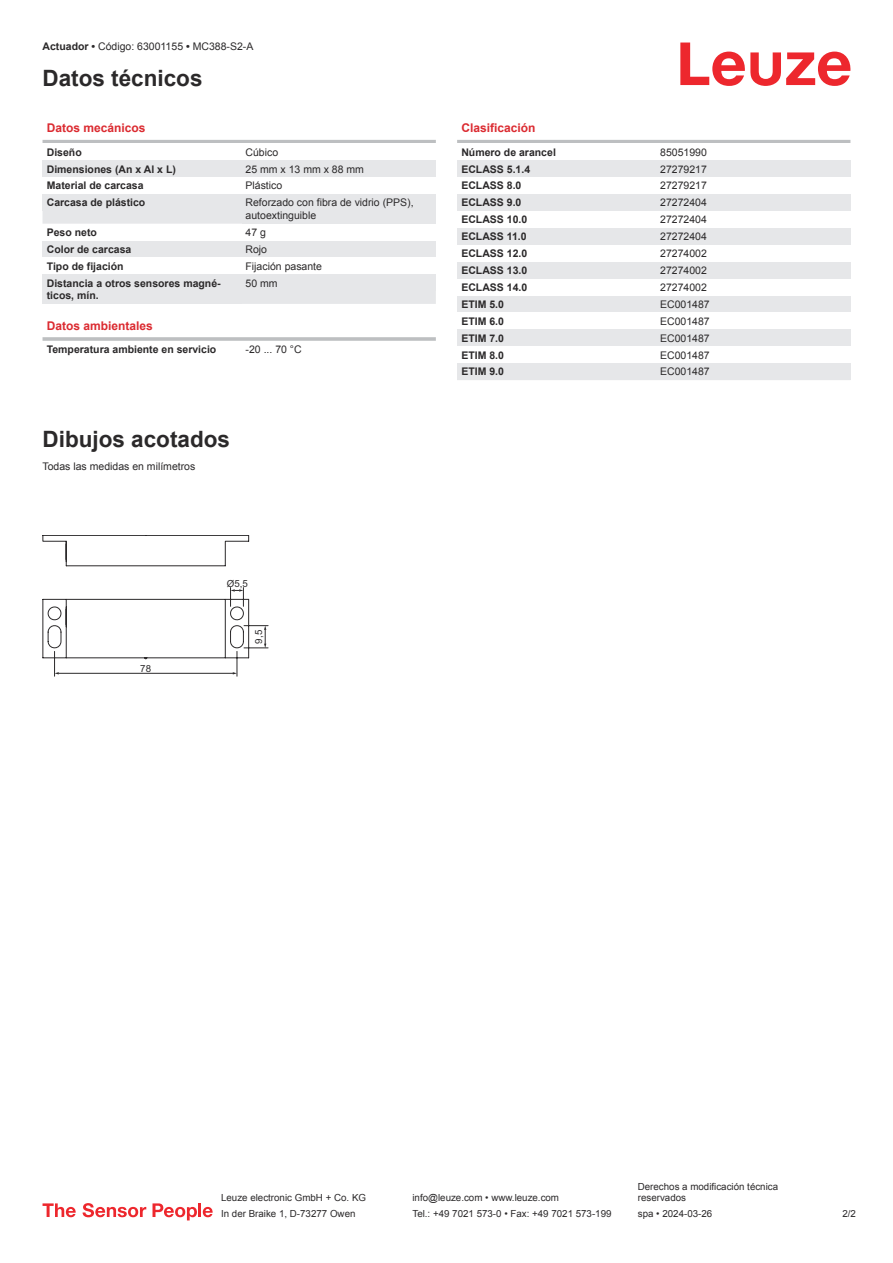
<style>
.page{position:relative;width:893px;height:1263px;background:#fff}
.page>*{position:absolute;margin:0;border:0;box-sizing:border-box;transform-origin:0 0}
.t1{font:700 22.5px "Arial";color:#2b292a}
.t2{font:700 12px "Arial";color:#db2a30}
.t3{font:700 10.5px/12.6px "Arial";color:#2b292a}
.t4{font:10.5px/12.6px "Arial";color:#2b292a}
.t5{font:9.75px/11.7px "Arial";color:#2b292a}
.s1{font-weight:700}
</style>
<div class="page">
<svg style="left:680px;top:43px;width:170px;height:43px"></svg>
<div style="left:43px;top:211px;width:393px;height:93px;background:#e6e7e9"></div>
<hr style="left:43px;top:140px;width:393px;height:3px;background:#bdbfc1">
<div style="left:43px;top:160px;width:199px;height:17px;background:#e6e7e9"></div>
<div style="left:242px;top:160px;width:194px;height:17px;background:#e6e7e9"></div>
<div style="left:43px;top:194px;width:199px;height:17px;background:#e6e7e9"></div>
<div style="left:242px;top:194px;width:194px;height:30px;background:#e6e7e9"></div>
<div style="left:43px;top:224px;width:199px;height:17px;background:#fff"></div>
<div style="left:242px;top:224px;width:194px;height:17px;background:#fff"></div>
<div style="left:43px;top:241px;width:199px;height:16px;background:#e6e7e9"></div>
<div style="left:242px;top:241px;width:194px;height:16px;background:#e6e7e9"></div>
<div style="left:43px;top:257px;width:199px;height:17px;background:#fff"></div>
<div style="left:242px;top:257px;width:194px;height:17px;background:#fff"></div>
<div style="left:43px;top:274px;width:199px;height:30px;background:#e6e7e9"></div>
<div style="left:242px;top:274px;width:194px;height:17px;background:#e6e7e9"></div>
<hr style="left:43px;top:337px;width:393px;height:4px;background:#c7c9cb">
<hr style="left:457px;top:140px;width:393px;height:3px;background:#bdbfc1">
<div style="left:457px;top:160px;width:200px;height:17px;background:#e6e7e9"></div>
<div style="left:657px;top:160px;width:193px;height:17px;background:#e6e7e9"></div>
<div style="left:457px;top:194px;width:200px;height:17px;background:#e6e7e9"></div>
<div style="left:657px;top:194px;width:193px;height:17px;background:#e6e7e9"></div>
<div style="left:457px;top:228px;width:200px;height:17px;background:#e6e7e9"></div>
<div style="left:657px;top:228px;width:193px;height:17px;background:#e6e7e9"></div>
<div style="left:457px;top:262px;width:200px;height:17px;background:#e6e7e9"></div>
<div style="left:657px;top:262px;width:193px;height:17px;background:#e6e7e9"></div>
<div style="left:457px;top:296px;width:200px;height:16px;background:#e6e7e9"></div>
<div style="left:657px;top:296px;width:193px;height:16px;background:#e6e7e9"></div>
<div style="left:457px;top:329px;width:200px;height:17px;background:#e6e7e9"></div>
<div style="left:657px;top:329px;width:193px;height:17px;background:#e6e7e9"></div>
<div style="left:457px;top:363px;width:200px;height:17px;background:#e6e7e9"></div>
<div style="left:657px;top:363px;width:193px;height:17px;background:#e6e7e9"></div>
<svg style="left:43px;top:1203px;width:33px;height:14px"></svg>
<svg style="left:83px;top:1203px;width:63px;height:14px"></svg>
<svg style="left:153px;top:1203px;width:44px;height:17px"></svg>
<hr style="left:198px;top:1203px;width:3px;height:14px;background:#ed272d">
<svg style="left:203px;top:1207px;width:10px;height:10px"></svg>
<svg style="left:43px;top:535px;width:225px;height:141px"></svg>
<p class="t4" style="left:43px;top:41px;width:212px"><span class="s1">Actuador •</span> Código: 63001155 <span class="s1">•</span> MC388-S2-A</p>
<h1 class="t1" style="left:43px;top:70px;width:162px">Datos técnicos</h1>
<p class="t2" style="left:47px;top:123px;width:100px">Datos mecánicos</p>
<p class="t3" style="left:47px;top:147px;width:37px">Diseño</p>
<p class="t4" style="left:246px;top:147px;width:34px">Cúbico</p>
<p class="t3" style="left:47px;top:164px;width:131px">Dimensiones (An x Al x L)</p>
<p class="t4" style="left:246px;top:164px;width:120px">25 mm x 13 mm x 88 mm</p>
<p class="t3" style="left:47px;top:180px;width:98px">Material de carcasa</p>
<p class="t4" style="left:246px;top:180px;width:38px">Plástico</p>
<p class="t3" style="left:47px;top:197px;width:100px">Carcasa de plástico</p>
<p class="t4" style="left:246px;top:197px;width:170px">Reforzado con fibra de vidrio (PPS), autoextinguible</p>
<p class="t3" style="left:47px;top:227px;width:52px">Peso neto</p>
<p class="t4" style="left:246px;top:227px;width:22px">47 g</p>
<p class="t3" style="left:47px;top:244px;width:86px">Color de carcasa</p>
<p class="t4" style="left:246px;top:244px;width:23px">Rojo</p>
<p class="t3" style="left:47px;top:261px;width:78px">Tipo de fijación</p>
<p class="t4" style="left:246px;top:261px;width:78px">Fijación pasante</p>
<p class="t3" style="left:47px;top:278px;width:175px">Distancia a otros sensores magné&shy;ticos, mín.</p>
<p class="t4" style="left:246px;top:278px;width:34px">50 mm</p>
<p class="t2" style="left:47px;top:321px;width:108px">Datos ambientales</p>
<p class="t3" style="left:47px;top:344px;width:171px">Temperatura ambiente en servicio</p>
<p class="t4" style="left:246px;top:344px;width:58px">-20 ... 70 °C</p>
<h1 class="t1" style="left:43px;top:431px;width:189px">Dibujos acotados</h1>
<p class="t4" style="left:43px;top:461px;width:154px">Todas las medidas en milímetros</p>
<p class="t5" style="left:227px;top:579px;width:23px">Ø5,5</p>
<p class="t5" style="left:140px;top:663px;width:12px">78</p>
<p class="t5" style="left:254px;top:643px;width:15px;rotate:-90deg">9,5</p>
<p class="t2" style="left:461px;top:123px;width:76px">Clasificación</p>
<p class="t3" style="left:461px;top:147px;width:96px">Número de arancel</p>
<p class="t4" style="left:660px;top:147px;width:48px">85051990</p>
<p class="t3" style="left:461px;top:164px;width:70px">ECLASS 5.1.4</p>
<p class="t4" style="left:660px;top:164px;width:48px">27279217</p>
<p class="t3" style="left:461px;top:180px;width:62px">ECLASS 8.0</p>
<p class="t4" style="left:660px;top:180px;width:48px">27279217</p>
<p class="t3" style="left:461px;top:197px;width:62px">ECLASS 9.0</p>
<p class="t4" style="left:660px;top:197px;width:48px">27272404</p>
<p class="t3" style="left:461px;top:214px;width:67px">ECLASS 10.0</p>
<p class="t4" style="left:660px;top:214px;width:48px">27272404</p>
<p class="t3" style="left:461px;top:231px;width:67px">ECLASS 11.0</p>
<p class="t4" style="left:660px;top:231px;width:48px">27272404</p>
<p class="t3" style="left:461px;top:248px;width:67px">ECLASS 12.0</p>
<p class="t4" style="left:660px;top:248px;width:48px">27274002</p>
<p class="t3" style="left:461px;top:265px;width:67px">ECLASS 13.0</p>
<p class="t4" style="left:660px;top:265px;width:48px">27274002</p>
<p class="t3" style="left:461px;top:282px;width:67px">ECLASS 14.0</p>
<p class="t4" style="left:660px;top:282px;width:48px">27274002</p>
<p class="t3" style="left:461px;top:299px;width:44px">ETIM 5.0</p>
<p class="t4" style="left:660px;top:299px;width:51px">EC001487</p>
<p class="t3" style="left:461px;top:316px;width:44px">ETIM 6.0</p>
<p class="t4" style="left:660px;top:316px;width:51px">EC001487</p>
<p class="t3" style="left:461px;top:333px;width:44px">ETIM 7.0</p>
<p class="t4" style="left:660px;top:333px;width:51px">EC001487</p>
<p class="t3" style="left:461px;top:349px;width:44px">ETIM 8.0</p>
<p class="t4" style="left:660px;top:349px;width:51px">EC001487</p>
<p class="t3" style="left:461px;top:366px;width:44px">ETIM 9.0</p>
<p class="t4" style="left:660px;top:366px;width:51px">EC001487</p>
<p class="t5" style="left:221px;top:1193px;width:146px">Leuze electronic GmbH + Co. KG</p>
<p class="t5" style="left:412px;top:1193px;width:148px">info@leuze.com • www.leuze.com</p>
<p class="t5" style="left:638px;top:1181px;width:142px">Derechos a modificación técnica reservados</p>
<p class="t5" style="left:221px;top:1209px;width:136px">In der Braike 1, D-73277 Owen</p>
<p class="t5" style="left:412px;top:1209px;width:201px">Tel.: +49 7021 573-0 • Fax: +49 7021 573-199</p>
<p class="t5" style="left:638px;top:1209px;width:76px">spa • 2024-03-26</p>
<p class="t5" style="left:842px;top:1209px;width:15px">2 /2</p>
</div>
